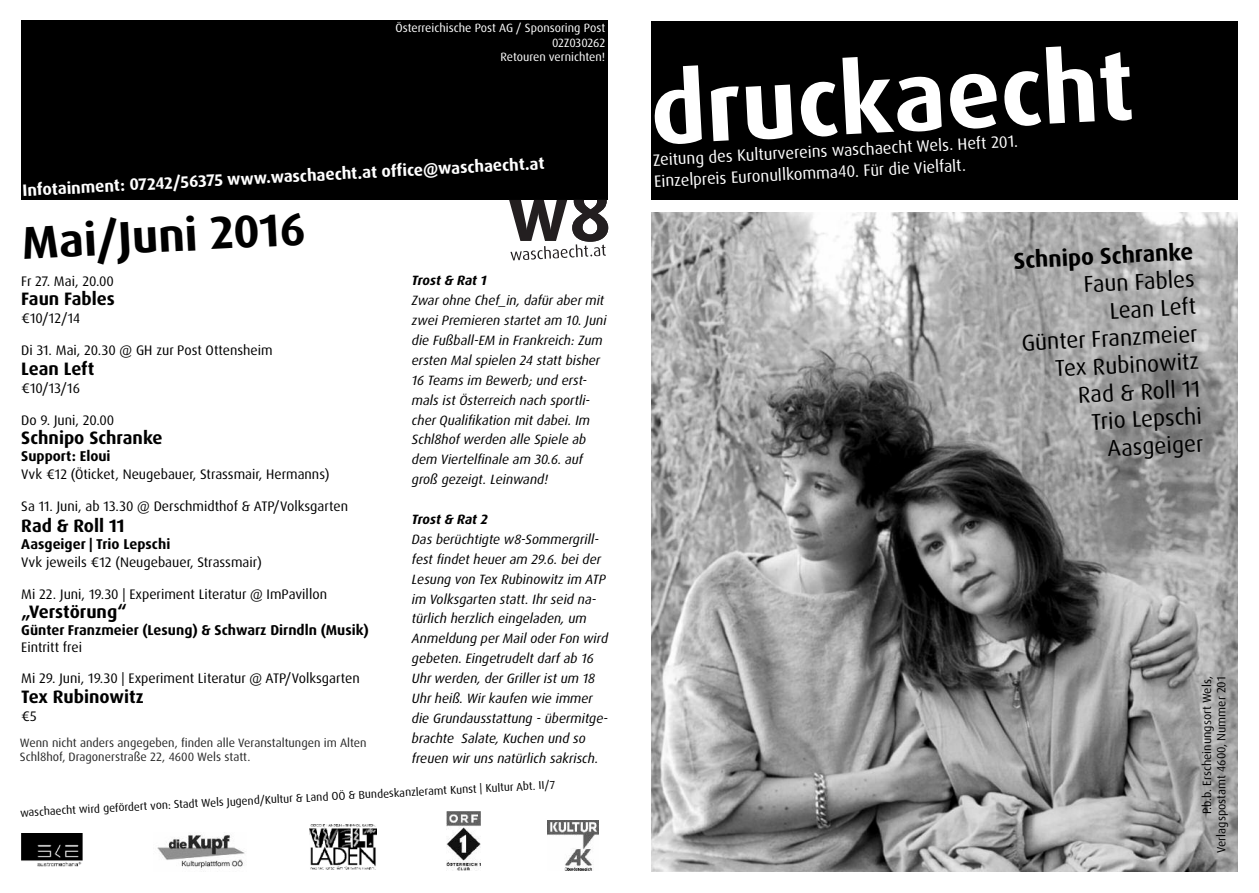
<style>
.page{position:relative;width:1259px;height:893px;background:#fff}
.page>*{position:absolute;margin:0;border:0;box-sizing:border-box;transform-origin:0 0}
.t1{font:700 97.5px "Dax OT";color:#fff}
.t2{font:700 45.9px "Dax OT";color:#000}
.t3{font:22.95px/27.5px "Dax OT";color:#000;text-align:right}
.t4{font:700 22.95px "Dax OT";color:#000}
.t5{font:700 18px "Dax OT";color:#000}
.t6{font:16.5px/21.3px "Dax OT";color:#fff}
.t7{font:700 16.5px "Dax OT";color:#fff}
.t8{font:700 14.25px "Dax OT";color:#000}
.t9{font:13.8px "Dax OT";color:#000}
.t10{font:italic 13.5px/20px "Dax OT";color:#000}
.t11{font:italic 700 13.5px "Dax OT";letter-spacing:-.01em;color:#000}
.t12{font:12.15px/14.5px "Dax OT";color:#282828}
.t13{font:12px/14.4px "Dax OT";color:#fff;text-align:right}
.t14{font:12px/14.4px "Dax OT";color:#000;text-align:right}
.t15{font:11.4px "Dax OT";color:#000}
</style>
<div class="page">
<div style="left:21px;top:20px;width:587px;height:180px;background:#000"></div>
<img style="left:157px;top:834px;width:89px;height:36px">
<svg style="left:310px;top:824px;width:66px;height:46px"></svg>
<img style="left:310px;top:825px;width:67px;height:44px">
<img style="left:446px;top:811px;width:34px;height:60px">
<img style="left:21px;top:833px;width:62px;height:34px">
<svg style="left:509px;top:200px;width:99px;height:60px"></svg>
<img style="left:548px;top:820px;width:51px;height:50px">
<div style="left:651px;top:21px;width:586px;height:179px;background:#000"></div>
<img style="left:651px;top:213px;width:586px;height:658px">
<p class="t13" style="left:395px;top:22px;width:211px">Österreichische Post AG / Sponsoring Post<br>02Z030262<br>Retouren vernichten!</p>
<p class="t7" style="left:22px;top:183px;width:524px;rotate:-3deg">Infotainment: 07242/56375 www.waschaecht.at office@waschaecht.at</p>
<h2 class="t2" style="left:21px;top:223px;width:285px;rotate:-3deg">Mai/Juni 2016</h2>
<p class="t9" style="left:21px;top:275px;width:94px">Fr 27. Mai, 20.00</p>
<h3 class="t5" style="left:21px;top:291px;width:95px">Faun Fables</h3>
<p class="t9" style="left:21px;top:313px;width:60px">€10/12/14</p>
<p class="t9" style="left:21px;top:344px;width:253px">Di 31. Mai, 20.30 @ GH zur Post Ottensheim</p>
<h3 class="t5" style="left:21px;top:361px;width:75px">Lean Left</h3>
<p class="t9" style="left:21px;top:382px;width:60px">€10/13/16</p>
<p class="t9" style="left:21px;top:414px;width:95px">Do 9. Juni, 20.00</p>
<h3 class="t5" style="left:21px;top:430px;width:143px">Schnipo Schranke</h3>
<p class="t8" style="left:21px;top:450px;width:91px">Support: Eloui</p>
<p class="t9" style="left:21px;top:468px;width:310px">Vvk €12 (Öticket, Neugebauer, Strassmair, Hermanns)</p>
<p class="t9" style="left:21px;top:500px;width:328px">Sa 11. Juni, ab 13.30 @ Derschmidthof &amp; ATP/Volksgarten</p>
<h3 class="t5" style="left:21px;top:518px;width:105px">Rad &amp; Roll 11</h3>
<p class="t8" style="left:21px;top:538px;width:151px">Aasgeiger | Trio Lepschi</p>
<p class="t9" style="left:21px;top:556px;width:242px">Vvk jeweils €12 (Neugebauer, Strassmair)</p>
<p class="t9" style="left:21px;top:588px;width:307px">Mi 22. Juni, 19.30 | Experiment Literatur @ ImPavillon</p>
<h3 class="t5" style="left:21px;top:604px;width:107px">„Verstörung“</h3>
<p class="t8" style="left:21px;top:624px;width:349px">Günter Franzmeier (Lesung) &amp; Schwarz Dirndln (Musik)</p>
<p class="t9" style="left:21px;top:641px;width:62px">Eintritt frei</p>
<p class="t9" style="left:21px;top:673px;width:340px">Mi 29. Juni, 19.30 | Experiment Literatur @ ATP/Volksgarten</p>
<h3 class="t5" style="left:21px;top:689px;width:124px">Tex Rubinowitz</h3>
<p class="t9" style="left:21px;top:710px;width:17px">€5</p>
<p class="t12" style="left:20px;top:736px;width:348px">Wenn nicht anders angegeben, finden alle Veranstaltungen im Alten<br>Schl8hof, Dragonerstraße 22, 4600 Wels statt.</p>
<p class="t11" style="left:412px;top:276px;width:76px">Trost &amp; Rat 1</p>
<p class="t10" style="left:412px;top:292px;width:196px">Zwar ohne Chef_in, dafür aber mit zwei Premieren startet am 10. Juni die Fußball-EM in Frankreich: Zum ersten Mal spielen 24 statt bisher<br>16 Teams im Bewerb; und erst&shy;mals ist Österreich nach sportli&shy;cher Qualifikation mit dabei. Im<br>Schl8hof werden alle Spiele ab dem Viertelfinale am 30.6. auf groß gezeigt. Leinwand!</p>
<p class="t11" style="left:412px;top:515px;width:77px">Trost &amp; Rat 2</p>
<p class="t10" style="left:412px;top:531px;width:198px">Das berüchtigte w8-Sommergrill&shy;fest findet heuer am 29.6. bei der<br>Lesung von Tex Rubinowitz im ATP im Volksgarten statt. Ihr seid na&shy;türlich herzlich eingeladen, um<br>Anmeldung per Mail oder Fon wird gebeten. Eingetrudelt darf ab 16<br>Uhr werden, der Griller ist um 18<br>Uhr heiß. Wir kaufen wie immer die Grundausstattung - übermitge&shy;brachte Salate, Kuchen und so freuen wir uns natürlich sakrisch.</p>
<p class="t15" style="left:20px;top:808px;width:537px;rotate:-3deg">waschaecht wird gefördert von: Stadt Wels Jugend/Kultur &amp; Land OÖ &amp; Bundeskanzleramt Kunst | Kultur Abt. II/7</p>
<h1 class="t1" style="left:648px;top:68px;width:485px;rotate:-3deg">druckaecht</h1>
<p class="t6" style="left:652px;top:150px;width:367px;rotate:-3deg">Zeitung des Kulturvereins waschaecht Wels. Heft 201.<br>Einzelpreis Euronullkomma40. Für die Vielfalt.</p>
<h3 class="t4" style="left:1013px;top:251px;width:181px;rotate:-3deg">Schnipo Schranke</h3>
<h3 class="t3" style="left:1018px;top:276px;width:178px;rotate:-3deg">Faun Fables<br>Lean Left<br>Günter Franzmeier<br>Tex Rubinowitz<br>Rad &amp; Roll 11<br>Trio Lepschi<br>Aasgeiger</h3>
<p class="t14" style="left:1200px;top:853px;width:178px;rotate:-90deg">P.b.b. Erscheinungsort Wels,<br>Verlagspostamt 4600, Nummer 201</p>
</div>
